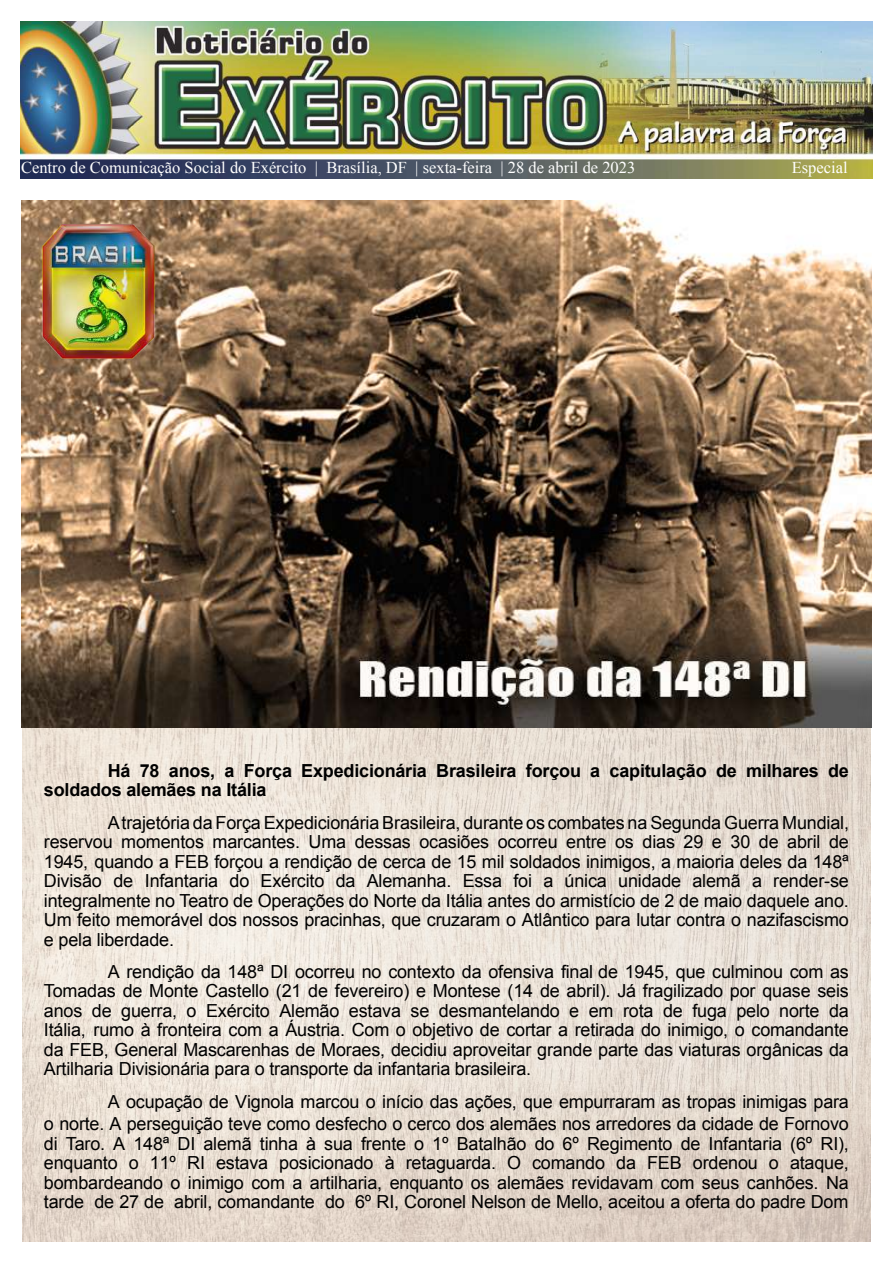
<style>
.page{position:relative;width:893px;height:1263px;background:#fff}
.page>*{position:absolute;margin:0;border:0;box-sizing:border-box;transform-origin:0 0}
.t1{font:18px/19.5px "Arial";letter-spacing:-.01em;color:#000;text-align:justify}
.t2{font:18px/19.5px "Arial";letter-spacing:-.01em;color:#000;text-align:justify}
.t3{font:700 18px/19.5px "Arial";letter-spacing:-.01em;color:#000}
.t4{font:16.5px "Times New Roman";color:#fff}
.s1{font-style:inherit}
</style>
<div class="page">
<img style="left:22px;top:727px;width:849px;height:515px">
<img style="left:21px;top:21px;width:851px;height:157px">
<img style="left:21px;top:201px;width:851px;height:526px">
<img style="left:31px;top:200px;width:135px;height:170px">
<p class="t4" style="left:21px;top:156px;width:616px">Centro de Comunicação Social do Exército | Brasília, DF | sexta-feira | 28 de abril de 2023</p>
<p class="t4" style="left:792px;top:156px;width:57px">Especial</p>
<p class="t3" style="left:44px;top:761px;width:806px;text-indent:64px">Há 78 anos, a Força Expedicionária Brasileira forçou a capitulação de milhares de soldados alemães na Itália</p>
<p class="t1" style="left:44px;top:813px;width:806px;text-indent:64px">A trajetória da Força Expedicionária Brasileira, durante os combates na Segunda Guerra Mundial, reservou momentos marcantes. Uma dessas ocasiões ocorreu entre os dias 29 e 30 de abril de 1945, quando a FEB forçou a rendição de cerca de 15 mil soldados inimigos, a maioria deles da 148ª Divisão de Infantaria do Exército da Alemanha. Essa foi a única unidade alemã a render-se integralmente no Teatro de Operações do Norte da Itália antes do armistício de 2 de maio daquele ano.<br>Um feito memorável dos nossos pracinhas, que cruzaram o Atlântico para lutar contra o nazifascismo e pela liberdade.</p>
<p class="t1" style="left:44px;top:962px;width:806px;text-indent:64px">A rendição da 148ª DI ocorreu no contexto da ofensiva final de 1945, que culminou com as Tomadas de Monte Castello (21 de fevereiro) e Montese (14 de abril). Já fragilizado por quase seis anos de guerra, o Exército Alemão estava se desmantelando e em rota de fuga pelo norte da Itália, rumo à fronteira com a Áustria. Com o objetivo de cortar a retirada do inimigo, o comandante da FEB, General Mascarenhas de Moraes, decidiu aproveitar grande parte das viaturas orgânicas da Artilharia Divisionária para o transporte da infantaria brasileira.</p>
<p class="t1" style="left:44px;top:1090px;width:806px;line-height:22.5px;text-align:right">A ocupação de Vignola marcou o início das ações, que empurraram as tropas inimigas para<br>o norte. A perseguição teve como desfecho o cerco dos alemães nos arredores da cidade de Fornovo</p>
<p class="t2" style="left:44px;top:1134px;width:806px"><span class="s1">di Taro. A 148ª DI alemã tinha à sua frente o 1º Batalhão do 6º Regimento de Infantaria (6º RI), enquanto</span> o 11º RI estava posicionado à retaguarda. O comando da FEB ordenou o ataque, bombardeando o inimigo com a artilharia, enquanto os alemães revidavam com seus canhões. Na tarde de 27 de abril, comandante do 6º RI, Coronel Nelson de Mello, aceitou a oferta do padre Dom</p>
</div>
